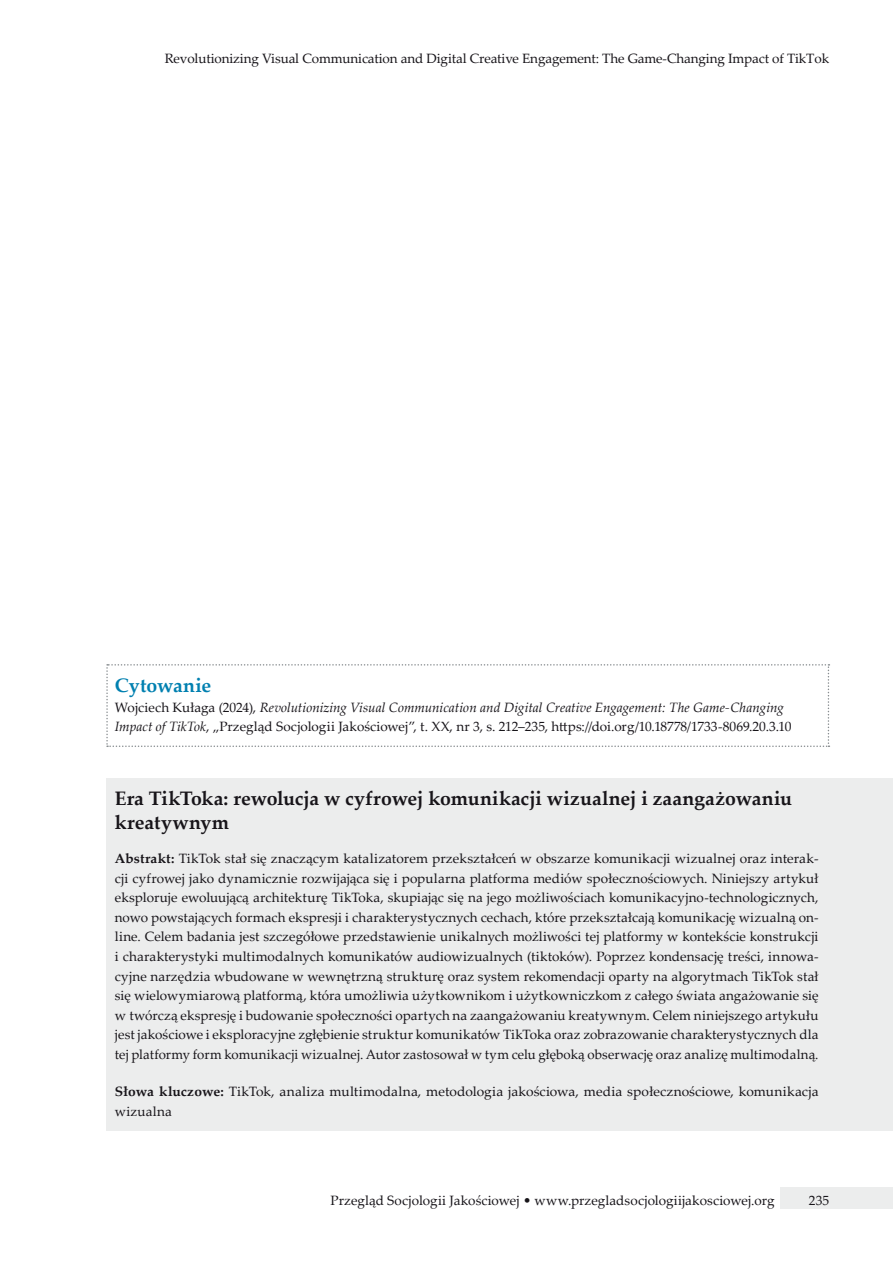
<style>
.page{position:relative;width:893px;height:1263px;background:#fff}
.page>*{position:absolute;margin:0;border:0;box-sizing:border-box;transform-origin:0 0}
.t1{font:700 19.5px/24.3px "Palatino Linotype";letter-spacing:.005em;color:#171419}
.t2{font:700 19.5px "Palatino Linotype";color:#0080b0}
.t3{font:13.5px/19.5px "Palatino Linotype";color:#171419}
.s1{font-style:italic}
.s2{font-weight:700}
</style>
<div class="page">
<div style="left:780px;top:1187px;width:113px;height:21px;background:#eceded"></div>
<svg style="left:106px;top:664px;width:723px;height:83px"></svg>
<div style="left:106px;top:778px;width:787px;height:353px;background:#eceded"></div>
<p class="t3" style="left:165px;top:49px;width:666px">Revolutionizing Visual Communication and Digital Creative Engagement: The Game-Changing Impact of TikTok</p>
<h1 class="t2" style="left:115px;top:672px;width:98px">Cytowanie</h1>
<p class="t3" style="left:115px;top:697px;width:678px">Wojciech Kułaga (2024), <span class="s1">Revolutionizing Visual Communication and Digital Creative Engagement: The Game-Changing<br>Impact of TikTok</span>, „Przegląd Socjologii Jakościowej”, t. XX, nr 3, s. 212–235, https://doi.org/10.18778/1733-8069.20.3.10</p>
<h1 class="t1" style="left:115px;top:785px;width:679px">Era TikToka: rewolucja w cyfrowej komunikacji wizualnej i zaangażowaniu kreatywnym</h1>
<p class="t3" style="left:115px;top:849px;width:705px;text-align:justify"><span class="s2">Abstrakt:</span> TikTok stał się znaczącym katalizatorem przekształceń w obszarze komunikacji wizualnej oraz interak&shy;cji cyfrowej jako dynamicznie rozwijająca się i popularna platforma mediów społecznościowych. Niniejszy artykuł eksploruje ewoluującą architekturę TikToka, skupiając się na jego możliwościach komunikacyjno-technologicznych, nowo powstających formach ekspresji i charakterystycznych cechach, które przekształcają komunikację wizualną on&shy;line. Celem badania jest szczegółowe przedstawienie unikalnych możliwości tej platformy w kontekście konstrukcji i charakterystyki multimodalnych komunikatów audiowizualnych (tiktoków). Poprzez kondensację treści, innowa&shy;cyjne narzędzia wbudowane w wewnętrzną strukturę oraz system rekomendacji oparty na algorytmach TikTok stał się wielowymiarową platformą, która umożliwia użytkownikom i użytkowniczkom z całego świata angażowanie się w twórczą ekspresję i budowanie społeczności opartych na zaangażowaniu kreatywnym. Celem niniejszego artykułu jest jakościowe i eksploracyjne zgłębienie struktur komunikatów TikToka oraz zobrazowanie charakterystycznych dla tej platformy form komunikacji wizualnej. Autor zastosował w tym celu głęboką obserwację oraz analizę multimodalną.</p>
<p class="t3" style="left:115px;top:1081px;width:705px"><span class="s2">Słowa kluczowe:</span> TikTok, analiza multimodalna, metodologia jakościowa, media społecznościowe, komunikacja wizualna</p>
<p class="t3" style="left:331px;top:1190px;width:445px">Przegląd Socjologii Jakościowej • www.przegladsocjologiijakosciowej.org</p>
<p class="t3" style="left:809px;top:1190px;width:22px">235</p>
</div>
